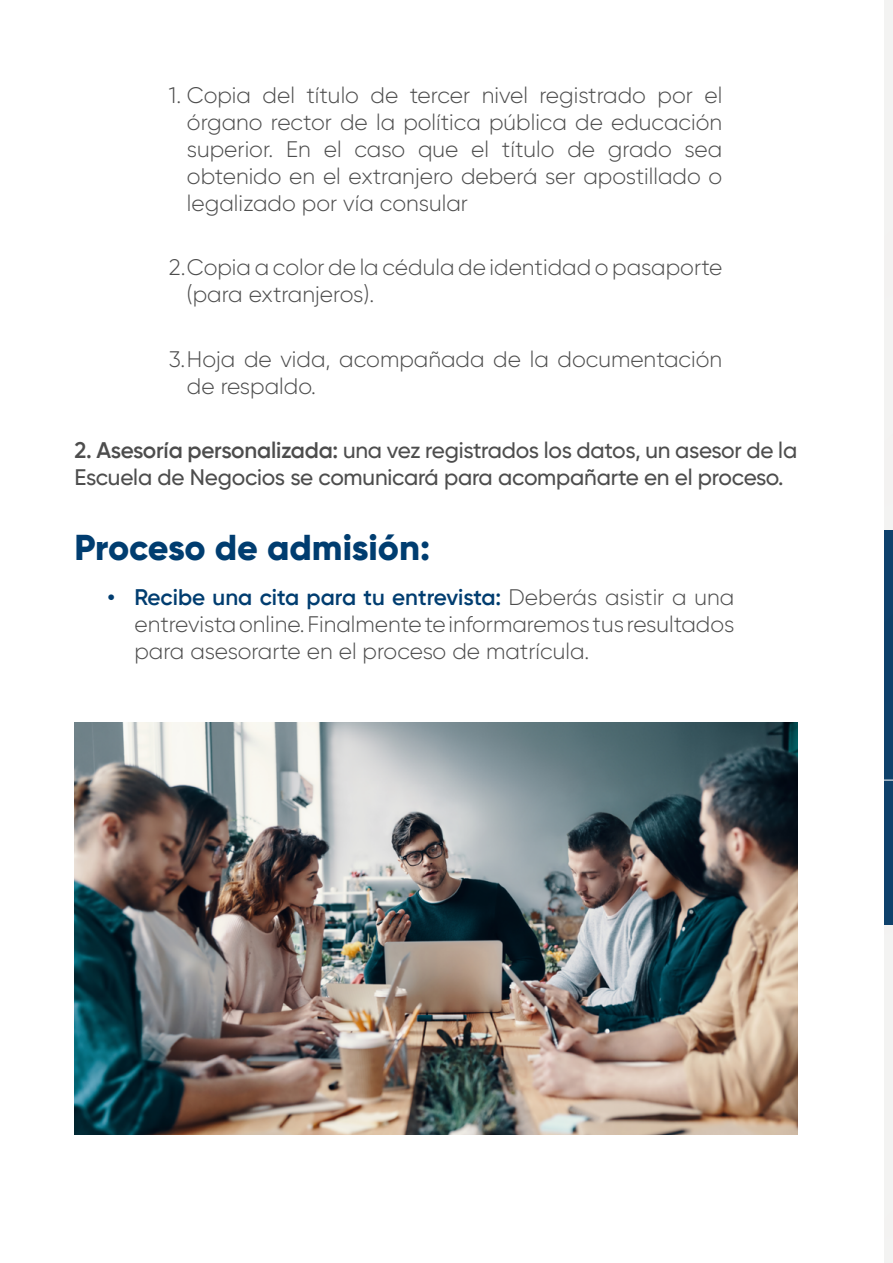
<style>
.page{position:relative;width:893px;height:1263px;background:#fff}
.page>*{position:absolute;margin:0;border:0;box-sizing:border-box;transform-origin:0 0}
.t1{font:800 36px "Gilroy";letter-spacing:-.005em;color:#003d70}
.t2{font:300 22.5px/27px "Gilroy";color:#4d4d4d;text-align:justify}
.t3{font:500 22.5px/27px "Gilroy";letter-spacing:-.01em;color:#4d4d4d}
.s1{font-weight:600}
.s2{font-weight:600;color:#003d70}
</style>
<div class="page">
<img style="left:74px;top:722px;width:723px;height:412px">
<svg style="left:884px;top:0;width:9px;height:1263px"></svg>
<p class="t2" style="left:187px;top:81px;width:537px;text-indent:-18px">1. Copia del título de tercer nivel registrado por el órgano rector de la política pública de educación superior. En el caso que el título de grado sea obtenido en el extranjero deberá ser apostillado o legalizado por vía consular</p>
<p class="t2" style="left:187px;top:253px;width:537px;text-indent:-18px">2.Copia a color de la cédula de identidad o pasaporte (para extranjeros).</p>
<p class="t2" style="left:187px;top:345px;width:537px;text-indent:-18px">3.Hoja de vida, acompañada de la documentación de respaldo.</p>
<p class="t3" style="left:74px;top:436px;width:724px"><span class="s1">2. Asesoría personalizada:</span> una vez registrados los datos, un asesor de la<br>Escuela de Negocios se comunicará para acompañarte en el proceso.</p>
<h1 class="t1" style="left:74px;top:524px;width:357px">Proceso de admisión:</h1>
<p class="t2" style="left:134px;top:583px;width:601px;text-indent:-27px"><span class="s2">• Recibe una cita para tu entrevista:</span> Deberás asistir a una entrevista online. Finalmente te informaremos tus resultados para asesorarte en el proceso de matrícula.</p>
</div>
